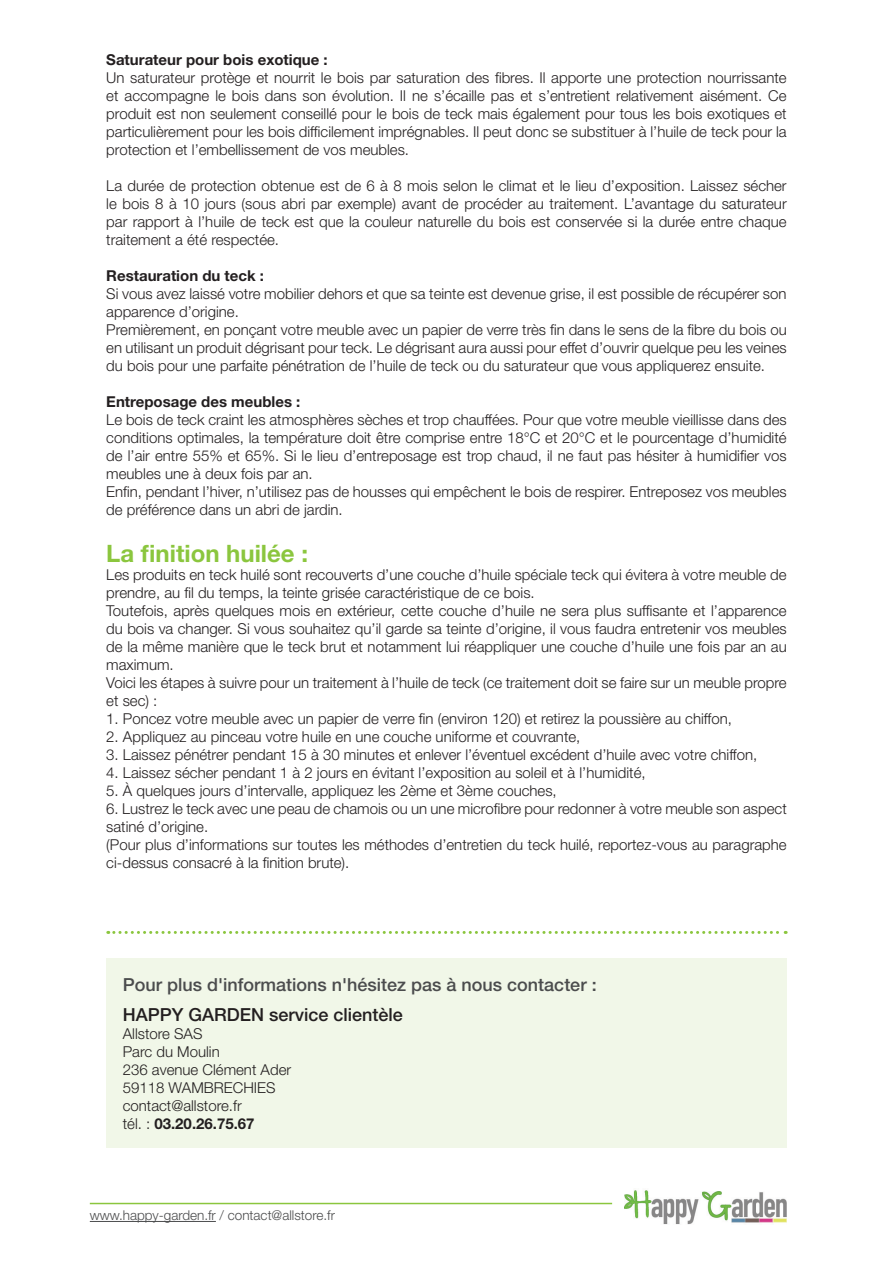
<style>
.page{position:relative;width:893px;height:1263px;background:#fff}
.page>*{position:absolute;margin:0;border:0;box-sizing:border-box;transform-origin:0 0}
.txt_paragraphe{font:700 24px "Helvetica Neue LT Std";color:#8bc63e}
.txt_paragraphe-2{font:500 18px "Helvetica Neue LT Std";color:#4b4c4d}
.txt_paragraphe-3{font:500 18px "Helvetica Neue LT Std";color:#231f20}
.txt_paragraphe-4{font:300 15px/18px "Helvetica Neue LT Std";color:#231f20}
.txt_paragraphe-5{font:700 15px "Helvetica Neue LT Std";color:#231f20}
.t1{font:300 13.5px "Helvetica Neue LT Std";color:#4b4c4d}
.s1{font-weight:300}
</style>
<div class="page">
<hr style="left:90px;top:1221px;width:126px;height:1px;background:#4b4c4d">
<hr style="left:90px;top:1203px;width:522px;height:1px;background:#8bc63e">
<img style="left:625px;top:1190px;width:162px;height:35px">
<div style="left:106px;top:958px;width:681px;height:190px;background:#f1f7e8"></div>
<svg style="left:108px;top:931px;width:678px;height:3px"></svg>
<p class="txt_paragraphe-5" style="left:106px;top:50px;width:223px">Saturateur pour bois exotique :</p>
<p class="txt_paragraphe-4" style="left:106px;top:68px;width:682px;text-align:justify">Un saturateur protège et nourrit le bois par saturation des fibres. Il apporte une protection nourrissante et accompagne le bois dans son évolution. Il ne s’écaille pas et s’entretient relativement aisément. Ce produit est non seulement conseillé pour le bois de teck mais également pour tous les bois exotiques et particulièrement pour les bois difficilement imprégnables. Il peut donc se substituer à l’huile de teck pour la protection et l’embellissement de vos meubles.</p>
<p class="txt_paragraphe-4" style="left:106px;top:176px;width:682px;text-align:justify">La durée de protection obtenue est de 6 à 8 mois selon le climat et le lieu d’exposition. Laissez sécher le bois 8 à 10 jours (sous abri par exemple) avant de procéder au traitement. L’avantage du saturateur par rapport à l’huile de teck est que la couleur naturelle du bois est conservée si la durée entre chaque traitement a été respectée.</p>
<p class="txt_paragraphe-5" style="left:106px;top:266px;width:159px">Restauration du teck :</p>
<p class="txt_paragraphe-4" style="left:106px;top:284px;width:682px">Si vous avez laissé votre mobilier dehors et que sa teinte est devenue grise, il est possible de récupérer son apparence d’origine.</p>
<p class="txt_paragraphe-4" style="left:106px;top:320px;width:682px;text-align:justify">Premièrement, en ponçant votre meuble avec un papier de verre très fin dans le sens de la fibre du bois ou en utilisant un produit dégrisant pour teck. Le dégrisant aura aussi pour effet d’ouvrir quelque peu les veines du bois pour une parfaite pénétration de l’huile de teck ou du saturateur que vous appliquerez ensuite.</p>
<p class="txt_paragraphe-5" style="left:106px;top:392px;width:196px">Entreposage des meubles :</p>
<p class="txt_paragraphe-4" style="left:106px;top:410px;width:682px;text-align:justify">Le bois de teck craint les atmosphères sèches et trop chauffées. Pour que votre meuble vieillisse dans des conditions optimales, la température doit être comprise entre 18°C et 20°C et le pourcentage d’humidité de l’air entre 55% et 65%. Si le lieu d’entreposage est trop chaud, il ne faut pas hésiter à humidifier vos meubles une à deux fois par an.</p>
<p class="txt_paragraphe-4" style="left:106px;top:482px;width:682px">Enfin, pendant l’hiver, n’utilisez pas de housses qui empêchent le bois de respirer. Entreposez vos meubles de préférence dans un abri de jardin.</p>
<p class="txt_paragraphe" style="left:106px;top:538px;width:203px">La finition huilée :</p>
<p class="txt_paragraphe-4" style="left:106px;top:565px;width:682px">Les produits en teck huilé sont recouverts d’une couche d’huile spéciale teck qui évitera à votre meuble de prendre, au fil du temps, la teinte grisée caractéristique de ce bois.</p>
<p class="txt_paragraphe-4" style="left:106px;top:601px;width:682px;text-align:justify">Toutefois, après quelques mois en extérieur, cette couche d’huile ne sera plus suffisante et l’apparence du bois va changer. Si vous souhaitez qu’il garde sa teinte d’origine, il vous faudra entretenir vos meubles de la même manière que le teck brut et notamment lui réappliquer une couche d’huile une fois par an au maximum.</p>
<p class="txt_paragraphe-4" style="left:106px;top:673px;width:682px">Voici les étapes à suivre pour un traitement à l’huile de teck (ce traitement doit se faire sur un meuble propre et sec) :</p>
<p class="txt_paragraphe-4" style="left:106px;top:709px;width:627px">1. Poncez votre meuble avec un papier de verre fin (environ 120) et retirez la poussière au chiffon,</p>
<p class="txt_paragraphe-4" style="left:106px;top:727px;width:476px">2. Appliquez au pinceau votre huile en une couche uniforme et couvrante,</p>
<p class="txt_paragraphe-4" style="left:106px;top:745px;width:653px">3. Laissez pénétrer pendant 15 à 30 minutes et enlever l’éventuel excédent d’huile avec votre chiffon,</p>
<p class="txt_paragraphe-4" style="left:106px;top:763px;width:541px">4. Laissez sécher pendant 1 à 2 jours en évitant l’exposition au soleil et à l’humidité,</p>
<p class="txt_paragraphe-4" style="left:106px;top:781px;width:452px">5. À quelques jours d’intervalle, appliquez les 2ème et 3ème couches,</p>
<p class="txt_paragraphe-4" style="left:106px;top:799px;width:682px">6. Lustrez le teck avec une peau de chamois ou un une microfibre pour redonner à votre meuble son aspect satiné d’origine.</p>
<p class="txt_paragraphe-4" style="left:106px;top:835px;width:682px">(Pour plus d’informations sur toutes les méthodes d’entretien du teck huilé, reportez-vous au paragraphe ci-dessus consacré à la finition brute).</p>
<p class="txt_paragraphe-2" style="left:123px;top:974px;width:475px">Pour plus d'informations n'hésitez pas à nous contacter :</p>
<p class="txt_paragraphe-3" style="left:123px;top:1004px;width:282px">HAPPY GARDEN service clientèle</p>
<p class="txt_paragraphe-4" style="left:123px;top:1024px;width:98px">Allstore SAS<br>Parc du Moulin</p>
<p class="txt_paragraphe-4" style="left:123px;top:1060px;width:170px">236 avenue Clément Ader</p>
<p class="txt_paragraphe-4" style="left:123px;top:1078px;width:154px">59118 WAMBRECHIES</p>
<p class="txt_paragraphe-4" style="left:123px;top:1096px;width:120px">contact@allstore.fr</p>
<p class="txt_paragraphe-5" style="left:123px;top:1114px;width:133px"><span class="s1">tél. :</span> 03.20.26.75.67</p>
<p class="t1" style="left:90px;top:1207px;width:247px">www.happy-garden.fr / contact@allstore.fr</p>
</div>
